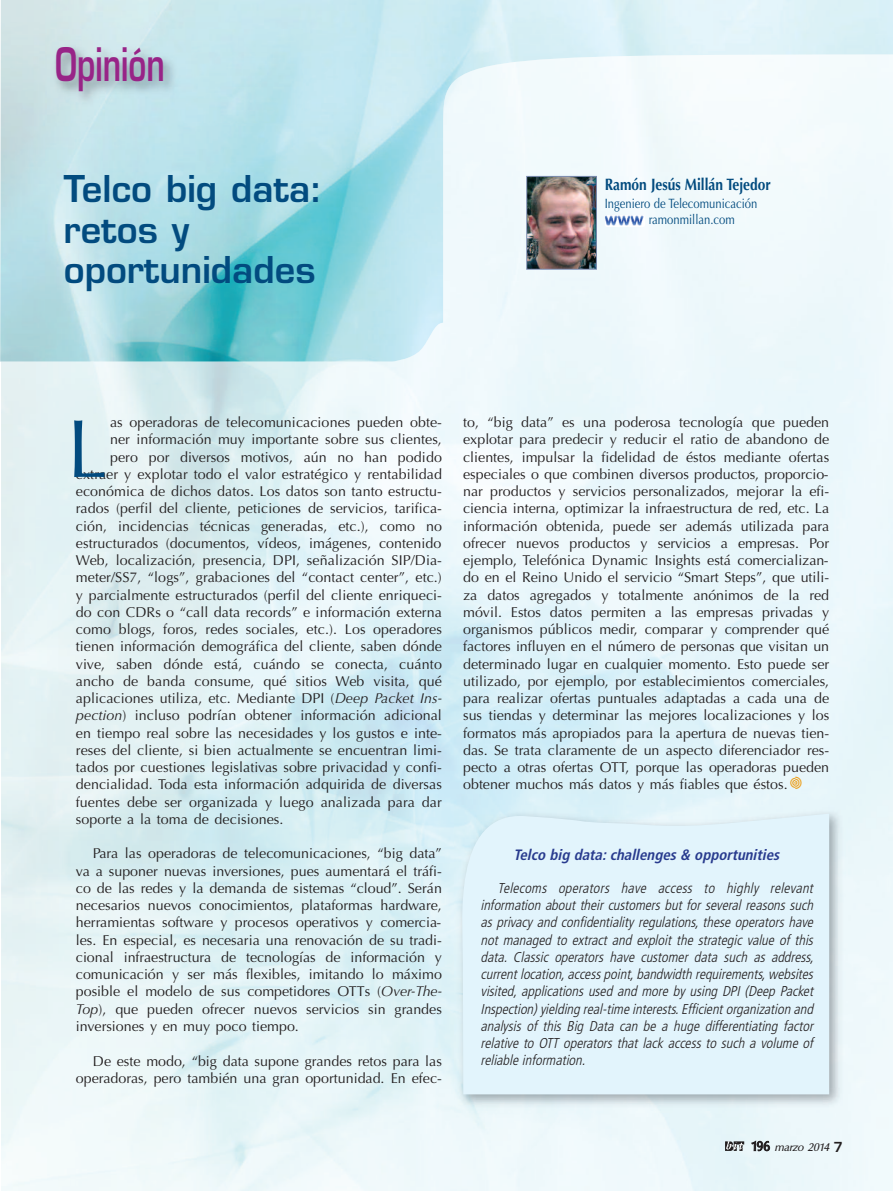
<style>
.page{position:relative;width:893px;height:1191px;background:#fff}
.page>*{position:absolute;margin:0;border:0;box-sizing:border-box;transform-origin:0 0}
.t1{font:82.5px "Optima";color:#024b7f}
.t2{font:600 45px "Eurostile";color:#982487;scale:.68 1}
.t3{font:600 36px/40.5px "Eurostile";color:#024b7f}
.t4{font:700 16.5px "Optima";color:#024b7f;scale:.83 1}
.t5{font:italic 700 condensed 15px "Frutiger";color:#283b8e}
.t6{font:14.25px/17.2px "Optima";letter-spacing:.005em;color:#231f20;text-align:justify}
.t7{font:italic 300 condensed 14.25px/17.2px "Frutiger";color:#231f20}
.t8{font:13.5px/16.5px "Optima";color:#024b7f;scale:.83 1}
.t9{font:600 13.5px "Eurostile";color:#231f20}
.t10{font:italic 11.55px "Chelmsford Book FO";color:#231f20}
.s1{font-style:italic}
.s2{color:#ec9e18}
.s3{font-style:normal;font-size:13.8px}
</style>
<div class="page">
<img style="left:1px;top:361px;width:892px;height:830px">
<img style="left:0;top:0;width:893px;height:361px">
<img style="left:48px;top:29px;width:255px;height:93px">
<svg style="left:725px;top:1140px;width:19px;height:11px"></svg>
<img style="left:528px;top:178px;width:67px;height:90px">
<div style="left:526px;top:176px;width:71px;height:94px;border:1px solid #7c8cb0"></div>
<img style="left:605px;top:215px;width:39px;height:12px;border-radius:2px">
<img style="left:454px;top:805px;width:393px;height:307px">
<div style="left:451px;top:811px;width:378px;height:283px;background:#e2f4fc"></div>
<h2 class="t2" style="left:55px;top:48px;width:163px">Opinión</h2>
<h3 class="t3" style="left:64px;top:172px;width:261px">Telco big data: retos y oportunidades</h3>
<p class="t4" style="left:605px;top:175px;width:202px">Ramón Jesús Millán Tejedor</p>
<p class="t8" style="left:649px;top:195px;width:132px;text-indent:-44px">Ingeniero de Telecomunicación ramonmillan.com</p>
<p class="t6" style="left:110px;top:414px;width:333px">as operadoras de telecomunicaciones pueden obte-</p>
<p class="t6" style="left:110px;top:431px;width:333px">ner información muy importante sobre sus clientes,</p>
<p class="t6" style="left:110px;top:448px;width:333px">pero por diversos motivos, aún no han podido</p>
<p class="t6" style="left:76px;top:465px;width:367px">extraer y explotar todo el valor estratégico y rentabilidad</p>
<p class="t6" style="left:76px;top:483px;width:368px">económica de dichos datos. Los datos son tanto estructu-</p>
<p class="t6" style="left:76px;top:500px;width:368px">rados (perfil del cliente, peticiones de servicios, tarifica-</p>
<p class="t6" style="left:76px;top:517px;width:368px">ción, incidencias técnicas generadas, etc.), como no</p>
<p class="t6" style="left:76px;top:534px;width:367px">estructurados (documentos, vídeos, imágenes, contenido</p>
<p class="t6" style="left:76px;top:552px;width:368px">Web, localización, presencia, DPI, señalización SIP/Dia-</p>
<p class="t6" style="left:76px;top:569px;width:367px">meter/SS7, “logs”, grabaciones del “contact center”, etc.)</p>
<p class="t6" style="left:76px;top:586px;width:368px">y parcialmente estructurados (perfil del cliente enriqueci-</p>
<p class="t6" style="left:76px;top:603px;width:368px">do con CDRs o “call data records” e información externa</p>
<p class="t6" style="left:76px;top:621px;width:367px">como blogs, foros, redes sociales, etc.). Los operadores</p>
<p class="t6" style="left:76px;top:638px;width:367px">tienen información demográfica del cliente, saben dónde</p>
<p class="t6" style="left:76px;top:655px;width:367px">vive, saben dónde está, cuándo se conecta, cuánto</p>
<p class="t6" style="left:76px;top:672px;width:367px">ancho de banda consume, qué sitios Web visita, qué</p>
<p class="t6" style="left:76px;top:690px;width:368px">aplicaciones utiliza, etc. Mediante DPI (<span class="s1">Deep Packet Ins-</span></p>
<p class="t6" style="left:76px;top:707px;width:367px"><span class="s1">pection</span>) incluso podrían obtener información adicional</p>
<p class="t6" style="left:76px;top:724px;width:368px">en tiempo real sobre las necesidades y los gustos e inte-</p>
<p class="t6" style="left:76px;top:741px;width:368px">reses del cliente, si bien actualmente se encuentran limi-</p>
<p class="t6" style="left:76px;top:759px;width:368px">tados por cuestiones legislativas sobre privacidad y confi-</p>
<p class="t6" style="left:76px;top:776px;width:368px">dencialidad. Toda esta información adquirida de diversas</p>
<p class="t6" style="left:76px;top:793px;width:367px">fuentes debe ser organizada y luego analizada para dar</p>
<p class="t6" style="left:76px;top:810px;width:209px">soporte a la toma de decisiones.</p>
<p class="t6" style="left:76px;top:845px;width:367px;text-indent:17px">Para las operadoras de telecomunicaciones, “big data” va a suponer nuevas inversiones, pues aumentará el tráfi&shy;co de las redes y la demanda de sistemas “cloud”. Serán necesarios nuevos conocimientos, plataformas hardware, herramientas software y procesos operativos y comercia&shy;les. En especial, es necesaria una renovación de su tradi&shy;cional infraestructura de tecnologías de información y comunicación y ser más flexibles, imitando lo máximo posible el modelo de sus competidores OTTs (<span class="s1">Over-The-Top</span>), que pueden ofrecer nuevos servicios sin grandes inversiones y en muy poco tiempo.</p>
<p class="t6" style="left:76px;top:1052px;width:367px;text-align:right">De este modo, “big data supone grandes retos para las operadoras, pero también una gran oportunidad. En efec-</p>
<h1 class="t1" style="left:67px;top:401px;width:43px">L</h1>
<p class="t6" style="left:463px;top:414px;width:367px">to, “big data” es una poderosa tecnología que pueden explotar para predecir y reducir el ratio de abandono de clientes, impulsar la fidelidad de éstos mediante ofertas especiales o que combinen diversos productos, proporcio&shy;nar productos y servicios personalizados, mejorar la efi&shy;ciencia interna, optimizar la infraestructura de red, etc. La información obtenida, puede ser además utilizada para ofrecer nuevos productos y servicios a empresas. Por ejemplo, Telefónica Dynamic Insights está comercializan&shy;do en el Reino Unido el servicio “Smart Steps”, que utili&shy;za datos agregados y totalmente anónimos de la red móvil. Estos datos permiten a las empresas privadas y organismos públicos medir, comparar y comprender qué factores influyen en el número de personas que visitan un determinado lugar en cualquier momento. Esto puede ser utilizado, por ejemplo, por establecimientos comerciales, para realizar ofertas puntuales adaptadas a cada una de sus tiendas y determinar las mejores localizaciones y los formatos más apropiados para la apertura de nuevas tien&shy;das. Se trata claramente de un aspecto diferenciador res&shy;pecto a otras ofertas OTT, porque las operadoras pueden obtener muchos más datos y más fiables que éstos.<span class="s2">✓</span></p>
<p class="t5" style="left:513px;top:848px;width:270px">Telco big data: challenges &amp; opportunities</p>
<p class="t7" style="left:480px;top:880px;width:337px;text-indent:17px">Telecoms operators have access to highly relevant information about their customers but for several reasons such as privacy and confidentiality regulations, these operators have not managed to extract and exploit the strategic value of this data. Classic operators have customer data such as address, current location, access point, bandwidth requirements, websites visited, applications used and more by using DPI (Deep Packet Inspection) yielding real-time interests. Efficient organization and analysis of this Big Data can be a huge differentiating factor relative to OTT operators that lack access to such a volume of reliable information.</p>
<p class="t10" style="left:752px;top:1140px;width:81px"><span class="s3">196</span> marzo 2014</p>
<p class="t9" style="left:833px;top:1141px;width:11px">7</p>
</div>
